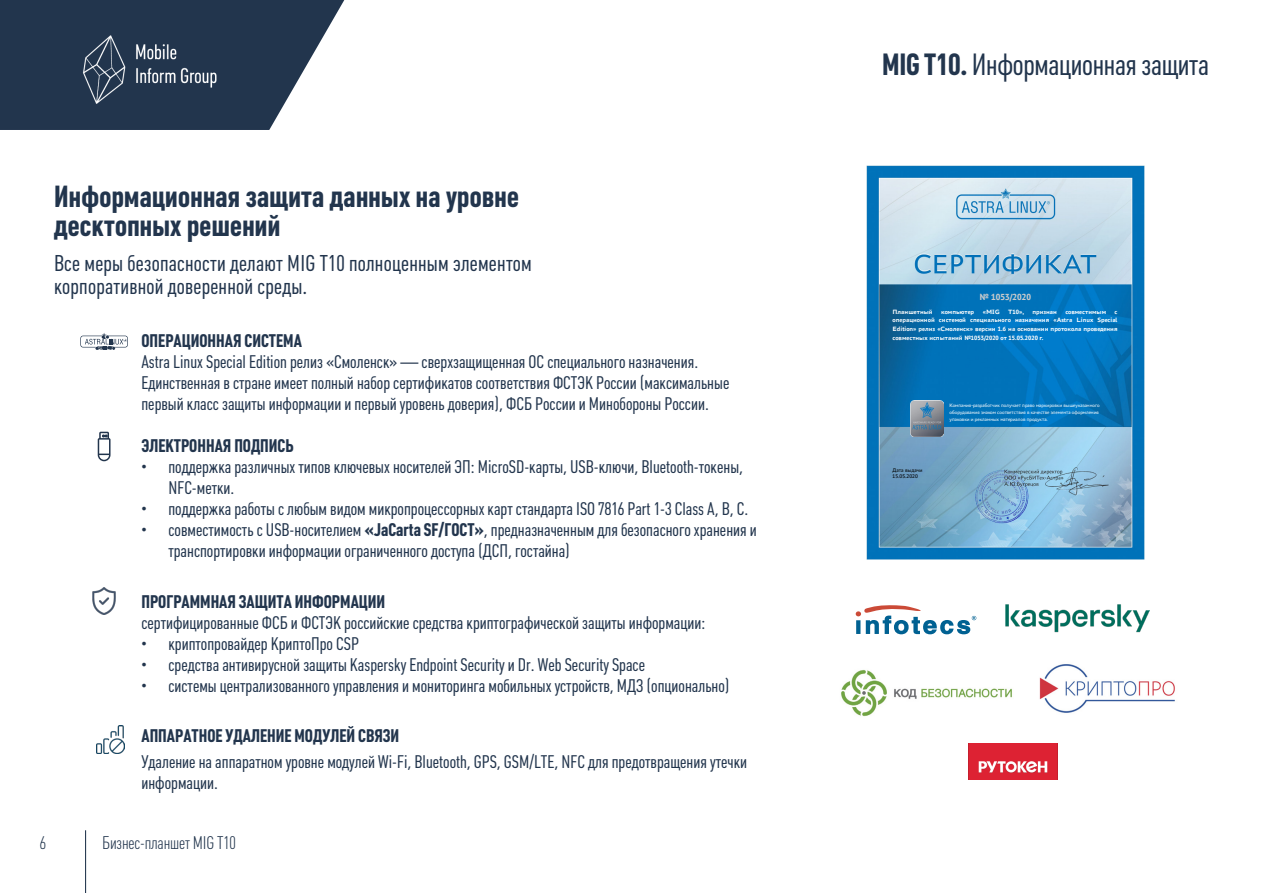
<style>
.page{position:relative;width:1263px;height:893px;background:#fff}
.page>*{position:absolute;margin:0;border:0;box-sizing:border-box;transform-origin:0 0}
.t1{font:30.15px "Plumb Condensed";letter-spacing:-.01em;color:#22354d}
.t2{font:700 30px/28.5px "Plumb Condensed";letter-spacing:.01em;color:#22354d}
.t3{font:22.5px/22.5px "Plumb Condensed";letter-spacing:.01em;color:#22354d}
.t4{font:18px/21px "Plumb Condensed";color:#22354d}
.t5{font:700 18px "Plumb Condensed";color:#22354d}
.t6{font:300 18px "Plumb Condensed";letter-spacing:-.01em;color:#22354d}
.t7{font:700 9.3px "PT Astra Sans";color:#ccc}
.t8{font:700 6.6px/8.7px "PT Astra Sans";color:#fff;text-align:justify}
.t9{font:5.55px/6.4px "PT Astra Sans";color:#000}
.t10{font:5.1px/6.8px "PT Astra Sans";color:#fff}
.s1{font-weight:700}
</style>
<div class="page">
<svg style="left:0;top:0;width:344px;height:130px"></svg>
<hr style="left:85px;top:830px;width:1px;height:63px;background:#22354d">
<svg style="left:80px;top:333px;width:48px;height:17px"></svg>
<svg style="left:98px;top:432px;width:13px;height:29px"></svg>
<img style="left:92px;top:588px;width:24px;height:27px">
<img style="left:841px;top:669px;width:171px;height:48px">
<img style="left:1039px;top:664px;width:136px;height:49px">
<svg style="left:856px;top:605px;width:120px;height:29px"></svg>
<img style="left:1005px;top:604px;width:145px;height:29px">
<img style="left:968px;top:743px;width:90px;height:37px">
<img style="left:97px;top:726px;width:28px;height:28px">
<img style="left:866px;top:166px;width:278px;height:393px">
<img style="left:910px;top:401px;width:34px;height:35px">
<img style="left:83px;top:15px;width:145px;height:110px">
<p class="t2" style="left:54px;top:183px;width:466px">Информационная защита данных на уровне десктопных решений</p>
<p class="t3" style="left:54px;top:253px;width:479px">Все меры безопасности делают MIG T10 полноценным элементом корпоративной доверенной среды.</p>
<p class="t5" style="left:141px;top:331px;width:162px">ОПЕРАЦИОННАЯ СИСТЕМА</p>
<p class="t4" style="left:141px;top:352px;width:589px">Astra Linux Special Edition релиз «Смоленск» — сверхзащищенная ОС специального назначения.<br>Единственная в стране имеет полный набор сертификатов соответствия ФСТЭК России (максимальные первый класс защиты информации и первый уровень доверия), ФСБ России и Минобороны России.</p>
<p class="t5" style="left:141px;top:436px;width:154px">ЭЛЕКТРОННАЯ ПОДПИСЬ</p>
<p class="t4" style="left:168px;top:457px;width:576px;text-indent:-27px">• поддержка различных типов ключевых носителей ЭП: MicroSD-карты, USB-ключи, Bluetooth-токены,<br>NFC-метки.</p>
<p class="t4" style="left:141px;top:499px;width:608px">• поддержка работы с любым видом микропроцессорных карт стандарта ISO 7816 Part 1-3 Class А, В, С.</p>
<p class="t4" style="left:168px;top:520px;width:590px;text-indent:-27px">• совместимость с USB-носителием <span class="s1">«JaCarta SF/ГОСТ»</span>, предназначенным для безопасного хранения и транспортировки информации ограниченного доступа (ДСП, гостайна)</p>
<p class="t5" style="left:141px;top:592px;width:245px">ПРОГРАММНАЯ ЗАЩИТА ИНФОРМАЦИИ</p>
<p class="t4" style="left:141px;top:613px;width:565px">сертифицированные ФСБ и ФСТЭК российские средства криптографической защиты информации:</p>
<p class="t4" style="left:141px;top:634px;width:219px">• криптопровайдер КриптоПро CSP</p>
<p class="t4" style="left:141px;top:655px;width:505px">• средства антивирусной защиты Kaspersky Endpoint Security и Dr. Web Security Space</p>
<p class="t4" style="left:141px;top:676px;width:590px">• системы централизованного управления и мониторинга мобильных устройств, МДЗ (опционально)</p>
<p class="t5" style="left:141px;top:726px;width:259px">АППАРАТНОЕ УДАЛЕНИЕ МОДУЛЕЙ СВЯЗИ</p>
<p class="t4" style="left:141px;top:751px;width:607px">Удаление на аппаратном уровне модулей Wi-Fi, Bluetooth, GPS, GSM/LTE, NFC для предотвращения утечки информации.</p>
<p class="t6" style="left:40px;top:833px;width:8px">6</p>
<p class="t6" style="left:102px;top:833px;width:135px">Бизнес-планшет MIG T10</p>
<p class="t1" style="left:882px;top:48px;width:328px"><span class="s1">MIG T10.</span> Информационная защита</p>
<p class="t7" style="left:979px;top:294px;width:53px">№ 1053/2020</p>
<p class="t8" style="left:892px;top:308px;width:42px">Планшетный</p>
<p class="t8" style="left:941px;top:308px;width:35px">компьютер</p>
<p class="t8" style="left:983px;top:308px;width:19px">«MIG</p>
<p class="t8" style="left:1008px;top:308px;width:17px">T10»,</p>
<p class="t8" style="left:1032px;top:308px;width:26px">признан</p>
<p class="t8" style="left:1065px;top:308px;width:42px">совместимым</p>
<p class="t8" style="left:892px;top:308px;width:226px;text-indent:222px">с операционной системой специального назначения «Astra Linux Special Edition» релиз «Смоленск» версии 1.6 на основании протокола проведения совместных испытаний №1053/2020 от 15.05.2020 г.</p>
<p class="t9" style="left:892px;top:467px;width:31px">Дата выдачи<br>15.05.2020</p>
<p class="t10" style="left:949px;top:403px;width:151px">Компания-разработчик получает право маркировки вышеуказанного оборудования знаком соответствия в качестве элемента оформления упаковки и рекламных материалов продукта.</p>
</div>
